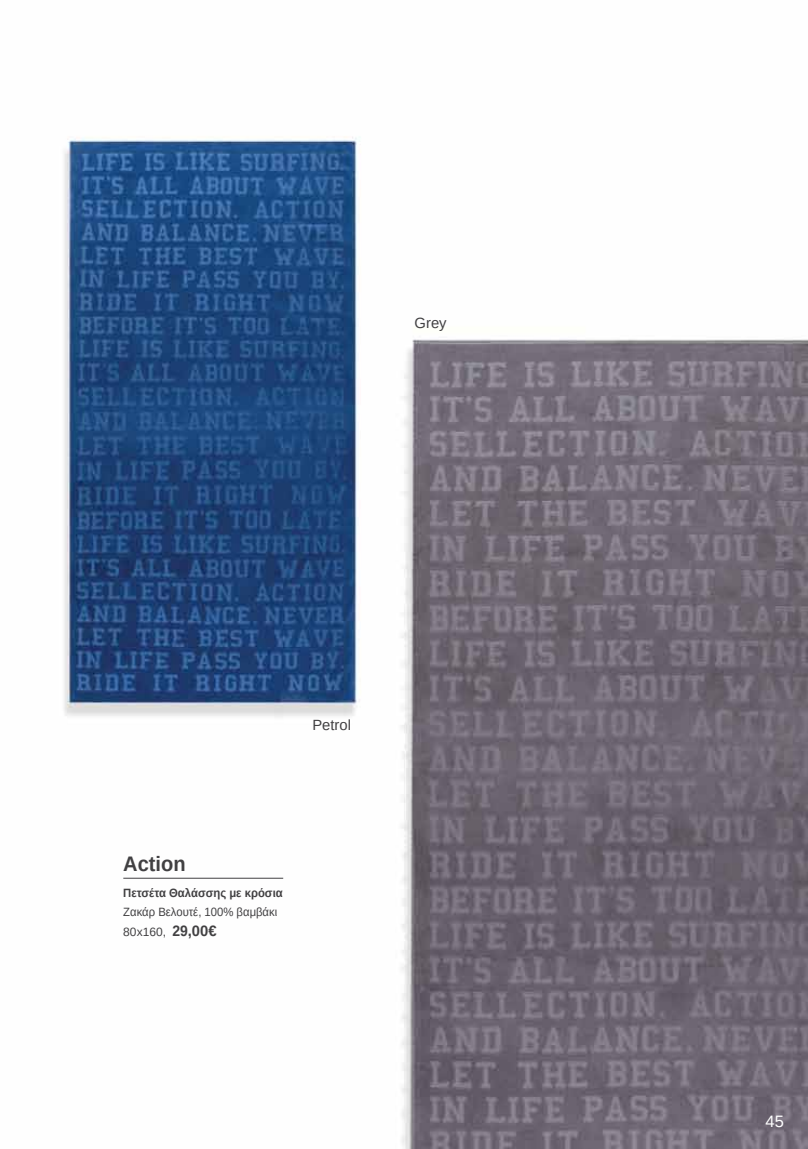
<style>
.page{position:relative;width:808px;height:1149px;background:#fff}
.page>*{position:absolute;margin:0;border:0;box-sizing:border-box;transform-origin:0 0}
.t1{font:700 21px "Arimo";color:#414042;scale:.95 1}
.t2{font:16.5px "Arimo";color:#fff}
.t3{font:14.7px "Arimo";color:#414042}
.t4{font:12px/19.5px "Arimo";color:#414042;scale:.94 1}
.t5{font:700 12px "Arimo";color:#414042;scale:.94 1}
.s1{font-weight:700;font-size:15px}
</style>
<div class="page">
<img style="left:64px;top:136px;width:744px;height:1012px">
<hr style="left:123px;top:877px;width:160px;height:1px;background:#414042">
<p class="t3" style="left:415px;top:313px;width:33px">Grey</p>
<p class="t3" style="left:312px;top:715px;width:40px">Petrol</p>
<h1 class="t1" style="left:123px;top:848px;width:67px">Action</h1>
<p class="t5" style="left:123px;top:884px;width:171px">Πετσέτα Θαλάσσης με κρόσια</p>
<p class="t4" style="left:123px;top:902px;width:165px">Ζακάρ Βελουτέ, 100% βαμβάκι<br>80x160, <span class="s1">29,00€</span></p>
<h2 class="t2" style="left:765px;top:1110px;width:20px">45</h2>
</div>
